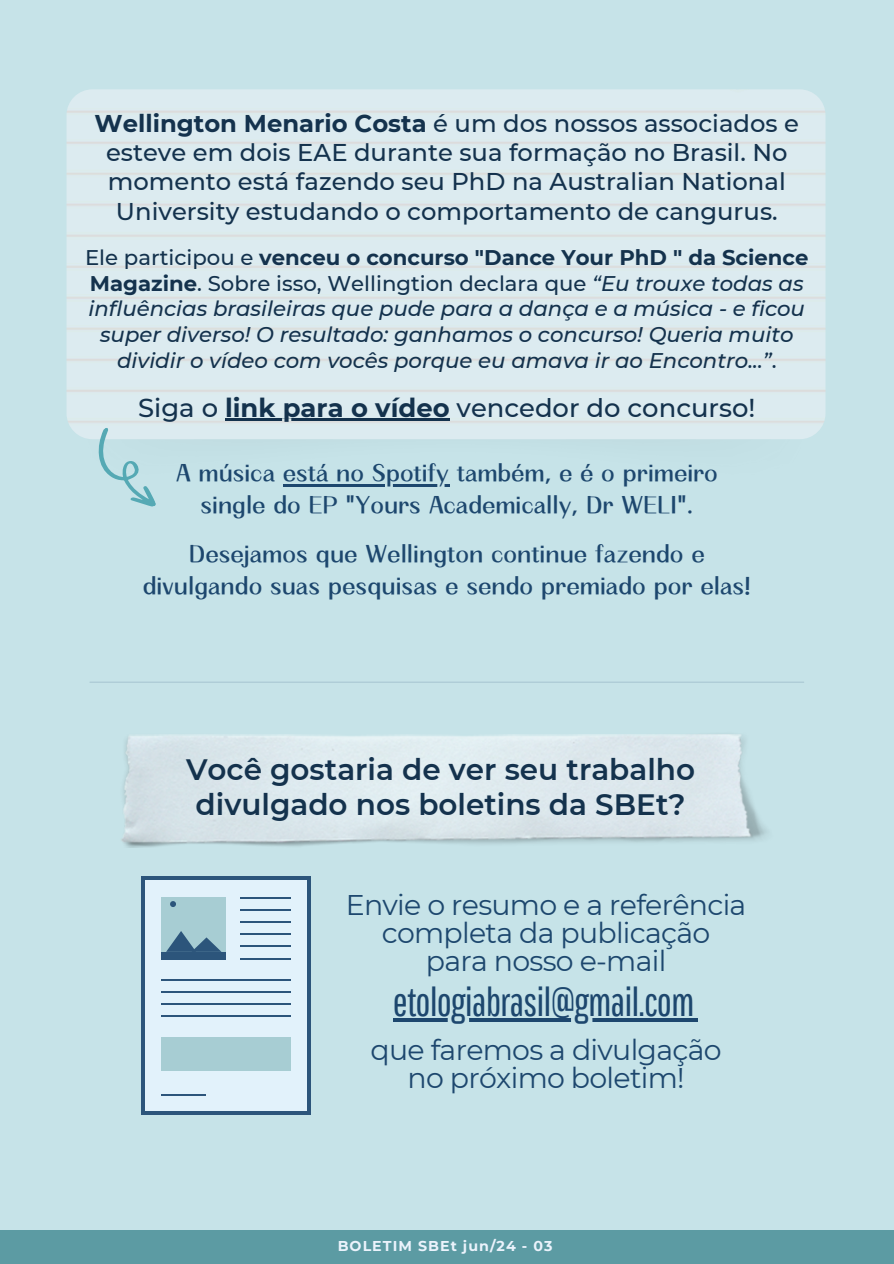
<style>
.page{position:relative;width:894px;height:1264px;background:#fff}
.page>*{position:absolute;margin:0;border:0;box-sizing:border-box;transform-origin:0 0}
.t1{font:39.9px "Pathway Gothic One";letter-spacing:-.025em;color:#1d476e}
.t2{font:600 29.4px/34.5px "Montserrat";color:#14324d;text-align:center}
.t3{font:28.35px/28px "Montserrat";letter-spacing:-.025em;color:#1d476e;text-align:center}
.t4{font:900 25.8px/49.5px "Canva Endeavor";color:#1d476e;text-align:center}
.t5{font:500 25.8px "Montserrat";color:#14324d}
.t6{font:500 24.3px/29.2px "Montserrat";color:#14324d;text-align:center}
.t7{font:italic 500 21.15px/25.8px "Montserrat";color:#14324d;text-align:center}
.t8{font:700 14.25px "Montserrat";letter-spacing:.075em;color:#ebf3fc}
.s1{font-weight:700}
.s2{font-style:normal}
.s3{font-weight:700;font-style:normal}
</style>
<div class="page">
<div style="left:0;top:0;width:893px;height:1263px;background:#c6e3e8"></div>
<div style="left:0;top:1230px;width:893px;height:33px;background:#5c9ba3"></div>
<img style="left:66px;top:89px;width:759px;height:350px;border-radius:26px">
<hr style="left:90px;top:681px;width:713px;height:1px;background:#2c557b">
<img style="left:121px;top:734px;width:646px;height:113px">
<div style="left:141px;top:876px;width:170px;height:238px;background:#2c557b"></div>
<div style="left:145px;top:880px;width:162px;height:230px;background:#e2f2fb"></div>
<hr style="left:240px;top:897px;width:51px;height:1px;background:#2c557b">
<hr style="left:240px;top:909px;width:51px;height:2px;background:#2c557b">
<hr style="left:240px;top:921px;width:51px;height:2px;background:#2c557b">
<hr style="left:240px;top:933px;width:51px;height:2px;background:#2c557b">
<hr style="left:240px;top:945px;width:51px;height:2px;background:#2c557b">
<hr style="left:240px;top:957px;width:51px;height:2px;background:#2c557b">
<hr style="left:161px;top:979px;width:130px;height:2px;background:#2c557b">
<hr style="left:161px;top:991px;width:130px;height:2px;background:#2c557b">
<hr style="left:161px;top:1003px;width:130px;height:2px;background:#2c557b">
<hr style="left:161px;top:1015px;width:130px;height:2px;background:#2c557b">
<hr style="left:161px;top:1093px;width:44px;height:2px;background:#2c557b">
<div style="left:161px;top:897px;width:65px;height:63px;background:#a7cdd3"></div>
<div style="left:161px;top:951px;width:65px;height:8px;background:#2c557b"></div>
<svg style="left:167px;top:931px;width:54px;height:20px"></svg>
<svg style="left:170px;top:901px;width:6px;height:6px"></svg>
<div style="left:161px;top:1037px;width:130px;height:33px;background:#a7cdd3"></div>
<svg style="left:89px;top:420px;width:67px;height:87px"></svg>
<hr style="left:225px;top:419px;width:224px;height:2px;background:#14324d">
<hr style="left:283px;top:484px;width:166px;height:2px;background:#1d476e">
<hr style="left:393px;top:1018px;width:300px;height:3px;background:#1d476e">
<svg style="left:693px;top:1018px;width:5px;height:3px"></svg>
<h6 class="t6" style="left:95px;top:108px;width:705px"><span class="s1">Wellington Menario Costa</span> é um dos nossos associados e esteve em dois EAE durante sua formação no Brasil. No momento está fazendo seu PhD na Australian National University estudando o comportamento de cangurus.</h6>
<h4 class="t7" style="left:85px;top:244px;width:724px"><span class="s2">Ele participou e</span> <span class="s3">venceu o concurso "Dance Your PhD " da Science Magazine</span><span class="s2">. Sobre isso, Wellingtion declara que</span> “Eu trouxe todas as influências brasileiras que pude para a dança e a música - e ficou super diverso! O resultado: ganhamos o concurso! Queria muito dividir o vídeo com vocês porque eu amava ir ao Encontro...”<span class="s2">.</span></h4>
<p class="t5" style="left:138px;top:391px;width:618px">Siga o <span class="s1">link para o vídeo</span> vencedor do concurso!</p>
<h5 class="t4" style="left:176px;top:448px;width:543px">A música está no Spotify também, e é o primeiro</h5>
<h5 class="t4" style="left:189px;top:480px;width:517px">single do EP "Yours Academically, Dr WELI".<br>Desejamos que Wellington continue fazendo e</h5>
<p class="t4" style="left:143px;top:561px;width:609px">divulgando suas pesquisas e sendo premiado por elas!</p>
<h2 class="t2" style="left:186px;top:752px;width:510px">Você gostaria de ver seu trabalho divulgado nos boletins da SBEt?</h2>
<p class="t3" style="left:345px;top:891px;width:402px">Envie o resumo e a referência completa da publicação<br>para nosso e-mail</p>
<h3 class="t1" style="left:393px;top:978px;width:303px">etologiabrasil@gmail.com</h3>
<h3 class="t3" style="left:370px;top:1035px;width:352px">que faremos a divulgação no próximo boletim!</h3>
<h4 class="t8" style="left:337px;top:1236px;width:216px">BOLETIM SBEt jun/24 - 03</h4>
</div>
